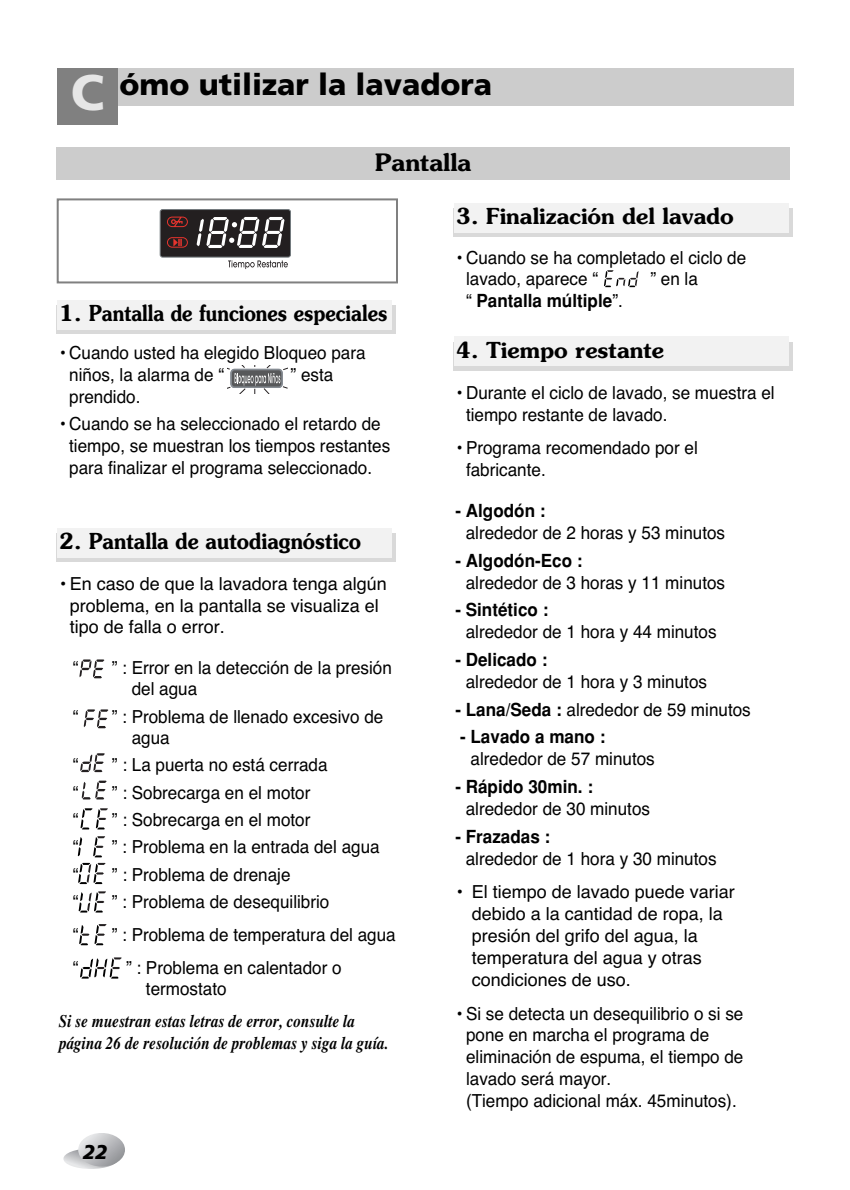
<style>
.page{position:relative;width:850px;height:1190px;background:#fff}
.page>*{position:absolute;margin:0;border:0;box-sizing:border-box;transform-origin:0 0}
.t1{font:900 30px "Frutiger";color:#000}
.t2{font:600 24px "Souvenir";color:#000}
.t3{font:600 22px "Souvenir";color:#000}
.t4{font:italic 900 20px "Frutiger";color:#000}
.t5{font:18px/22px "Helvetica";color:#000;scale:.95 1}
.t6{font:18px/22px "Helvetica";color:#000}
.t7{font:700 18px "Helvetica";color:#000;scale:.95 1}
.t8{font:italic 700 18px/21.6px "Times";color:#000;scale:.85 1}
.s1{font-size:50px;color:#e6e6e6}
.s2{font-weight:400}
.s3{font-weight:700}
</style>
<div class="page">
<svg style="left:63px;top:1149px;width:55px;height:20px"></svg>
<svg style="left:78px;top:1134px;width:47px;height:33px"></svg>
<div style="left:57px;top:68px;width:737px;height:37px;background:#ccc"></div>
<div style="left:57px;top:68px;width:61px;height:57px;background:#808080"></div>
<div style="left:57px;top:147px;width:733px;height:33px;background:#ccc"></div>
<div style="left:57px;top:198px;width:341px;height:85px;border:2px solid #808080"></div>
<svg style="left:79px;top:659px;width:25px;height:19px"></svg>
<svg style="left:84px;top:709px;width:24px;height:19px"></svg>
<svg style="left:80px;top:753px;width:25px;height:19px"></svg>
<svg style="left:82px;top:781px;width:25px;height:18px"></svg>
<svg style="left:81px;top:808px;width:27px;height:22px"></svg>
<svg style="left:78px;top:837px;width:4px;height:19px"></svg>
<svg style="left:93px;top:836px;width:12px;height:21px"></svg>
<svg style="left:78px;top:863px;width:28px;height:21px"></svg>
<svg style="left:79px;top:891px;width:27px;height:22px"></svg>
<svg style="left:79px;top:924px;width:28px;height:21px"></svg>
<svg style="left:80px;top:957px;width:42px;height:22px"></svg>
<svg style="left:604px;top:270px;width:35px;height:17px"></svg>
<div style="left:57px;top:305px;width:339px;height:29px;background:linear-gradient(to right,#e6e6e6,#e5e5e5)"></div>
<div style="left:57px;top:300px;width:335px;height:29px;background:#f2f2f2"></div>
<div style="left:454px;top:208px;width:339px;height:29px;background:#d9d9d9"></div>
<div style="left:454px;top:203px;width:335px;height:30px;background:#f2f2f2"></div>
<div style="left:454px;top:342px;width:339px;height:29px;background:#d9d9d9"></div>
<div style="left:454px;top:337px;width:335px;height:29px;background:#f2f2f2"></div>
<div style="left:57px;top:534px;width:339px;height:28px;background:#d9d9d9"></div>
<div style="left:57px;top:529px;width:335px;height:29px;background:#f2f2f2"></div>
<svg style="left:141px;top:200px;width:195px;height:82px"></svg>
<svg style="left:228px;top:366px;width:59px;height:27px"></svg>
<h1 class="t1" style="left:71px;top:72px;width:423px"><span class="s1">C</span> ómo utilizar la lavadora</h1>
<h2 class="t2" style="left:375px;top:152px;width:98px">Pantalla</h2>
<p class="t3" style="left:456px;top:207px;width:279px">3. Finalización del lavado</p>
<p class="t3" style="left:59px;top:304px;width:330px">1. Pantalla de funciones especiales</p>
<p class="t5" style="left:69px;top:343px;width:314px;text-indent:-10px">• Cuando usted ha elegido Bloqueo para niños, la alarma de “</p>
<p class="t5" style="left:291px;top:365px;width:47px">” esta</p>
<p class="t5" style="left:69px;top:387px;width:77px">prendido.</p>
<p class="t5" style="left:59px;top:415px;width:351px;text-align:center">• Cuando se ha seleccionado el retardo de tiempo, se muestran los tiempos restantes para finalizar el programa seleccionado.</p>
<p class="t3" style="left:59px;top:533px;width:303px">2. Pantalla de autodiagnóstico</p>
<p class="t6" style="left:70px;top:575px;width:319px;text-indent:-11px">• En caso de que la lavadora tenga algún problema, en la pantalla se visualiza el tipo de falla o error.</p>
<p class="t5" style="left:73px;top:658px;width:7px">“</p>
<p class="t5" style="left:132px;top:658px;width:276px;text-indent:-20px">” : Error en la detección de la presión del agua</p>
<p class="t5" style="left:73px;top:707px;width:7px">“</p>
<p class="t5" style="left:132px;top:707px;width:267px;text-indent:-20px">” : Problema de llenado excesivo de agua</p>
<p class="t5" style="left:73px;top:756px;width:7px">“</p>
<p class="t5" style="left:112px;top:756px;width:229px">” : La puerta no está cerrada</p>
<p class="t5" style="left:73px;top:783px;width:7px">“</p>
<p class="t5" style="left:112px;top:783px;width:211px">” : Sobrecarga en el motor</p>
<p class="t5" style="left:73px;top:810px;width:7px">“</p>
<p class="t5" style="left:112px;top:810px;width:211px">” : Sobrecarga en el motor</p>
<p class="t5" style="left:73px;top:838px;width:7px">“</p>
<p class="t5" style="left:112px;top:838px;width:283px">” : Problema en la entrada del agua</p>
<p class="t5" style="left:73px;top:865px;width:7px">“</p>
<p class="t5" style="left:112px;top:865px;width:190px">” : Problema de drenaje</p>
<p class="t5" style="left:73px;top:892px;width:7px">“</p>
<p class="t5" style="left:112px;top:892px;width:230px">” : Problema de desequilibrio</p>
<p class="t5" style="left:73px;top:925px;width:7px">“</p>
<p class="t5" style="left:112px;top:925px;width:300px">” : Problema de temperatura del agua</p>
<p class="t5" style="left:73px;top:958px;width:7px">“</p>
<p class="t5" style="left:146px;top:958px;width:208px;text-indent:-20px">” : Problema en calentador o termostato</p>
<p class="t8" style="left:59px;top:1012px;width:389px">Si se muestran estas letras de error, consulte la página 26 de resolución de problemas y siga la guía.</p>
<p class="t4" style="left:83px;top:1144px;width:26px">22</p>
<p class="t5" style="left:466px;top:248px;width:297px;text-indent:-10px">• Cuando se ha completado el ciclo de lavado, aparece “</p>
<p class="t5" style="left:650px;top:270px;width:52px">” en la</p>
<p class="t7" style="left:466px;top:294px;width:166px"><span class="s2">“</span> Pantalla múltiple<span class="s2">”.</span></p>
<p class="t3" style="left:456px;top:341px;width:209px">4. Tiempo restante</p>
<p class="t5" style="left:466px;top:383px;width:326px;text-indent:-10px">• Durante el ciclo de lavado, se muestra el tiempo restante de lavado.</p>
<p class="t5" style="left:466px;top:439px;width:246px;text-indent:-10px">• Programa recomendado por el fabricante.</p>
<p class="t7" style="left:456px;top:504px;width:96px">- Algodón :</p>
<p class="t5" style="left:466px;top:524px;width:275px">alrededor de 2 horas y 53 minutos</p>
<p class="t7" style="left:456px;top:554px;width:135px">- Algodón-Eco :</p>
<p class="t5" style="left:466px;top:573px;width:275px">alrededor de 3 horas y 11 minutos</p>
<p class="t7" style="left:456px;top:604px;width:99px">- Sintético :</p>
<p class="t5" style="left:466px;top:623px;width:266px">alrededor de 1 hora y 44 minutos</p>
<p class="t7" style="left:456px;top:653px;width:98px">- Delicado :</p>
<p class="t5" style="left:466px;top:673px;width:256px">alrededor de 1 hora y 3 minutos</p>
<p class="t5" style="left:456px;top:700px;width:312px"><span class="s3">- Lana/Seda :</span> alrededor de 59 minutos</p>
<p class="t7" style="left:460px;top:731px;width:154px">- Lavado a mano :</p>
<p class="t5" style="left:471px;top:750px;width:196px">alrededor de 57 minutos</p>
<p class="t7" style="left:456px;top:780px;width:146px">- Rápido 30min. :</p>
<p class="t5" style="left:466px;top:800px;width:196px">alrededor de 30 minutos</p>
<p class="t7" style="left:456px;top:830px;width:101px">- Frazadas :</p>
<p class="t5" style="left:466px;top:849px;width:266px">alrededor de 1 hora y 30 minutos</p>
<p class="t6" style="left:472px;top:883px;width:264px;text-indent:-16px">• El tiempo de lavado puede variar debido a la cantidad de ropa, la presión del grifo del agua, la temperatura del agua y otras condiciones de uso.</p>
<p class="t5" style="left:466px;top:1004px;width:294px;text-indent:-10px">• Si se detecta un desequilibrio o si se pone en marcha el programa de eliminación de espuma, el tiempo de lavado será mayor.<br>(Tiempo adicional máx. 45minutos).</p>
</div>
